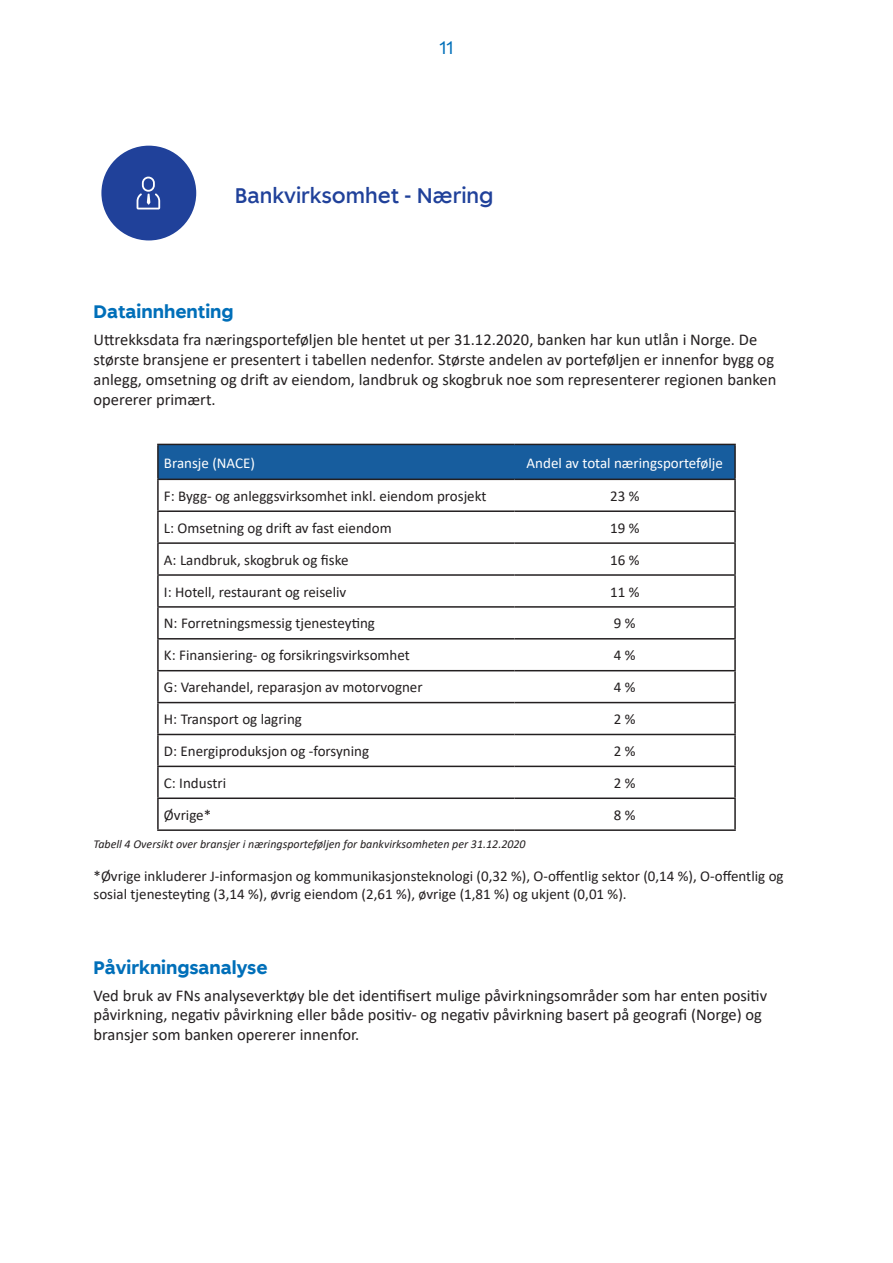
<style>
.page{position:relative;width:893px;height:1263px;background:#fff}
.page>*{position:absolute;margin:0;border:0;box-sizing:border-box;transform-origin:0 0}
.t1{font:500 21px "Spare Bank 1";color:#20419a}
.t2{font:700 18px "Spare Bank 1";color:#006fb9}
.t3{font:18px "Spare Bank 1";color:#006fb9}
.t4{font:16.5px/19.8px "Calibri";color:#231f20}
.t5{font:15px/18px "Calibri";color:#231f20}
.t6{font:15px "Calibri";color:#fff}
.t7{font:italic 12px "Calibri";color:#231f20}
</style>
<div class="page">
<div style="left:101px;top:146px;width:95px;height:94px;background:#20419a;border-radius:50%"></div>
<div style="left:159px;top:445px;width:575px;height:34px;background:#175d9e"></div>
<hr style="left:157px;top:444px;width:357px;height:1px;background:#231f20">
<hr style="left:157px;top:445px;width:2px;height:34px;background:#231f20">
<hr style="left:514px;top:444px;width:222px;height:1px;background:#231f20">
<hr style="left:734px;top:445px;width:2px;height:34px;background:#231f20">
<hr style="left:157px;top:479px;width:357px;height:1px;background:#231f20">
<hr style="left:157px;top:480px;width:2px;height:30px;background:#231f20">
<hr style="left:514px;top:479px;width:222px;height:1px;background:#231f20">
<hr style="left:734px;top:480px;width:2px;height:30px;background:#231f20">
<hr style="left:157px;top:510px;width:357px;height:2px;background:#231f20">
<hr style="left:157px;top:512px;width:2px;height:30px;background:#231f20">
<hr style="left:514px;top:510px;width:222px;height:2px;background:#231f20">
<hr style="left:734px;top:512px;width:2px;height:30px;background:#231f20">
<hr style="left:157px;top:542px;width:357px;height:2px;background:#231f20">
<hr style="left:157px;top:544px;width:2px;height:30px;background:#231f20">
<hr style="left:514px;top:542px;width:222px;height:2px;background:#231f20">
<hr style="left:734px;top:544px;width:2px;height:30px;background:#231f20">
<hr style="left:157px;top:574px;width:357px;height:2px;background:#231f20">
<hr style="left:157px;top:576px;width:2px;height:30px;background:#231f20">
<hr style="left:514px;top:574px;width:222px;height:2px;background:#231f20">
<hr style="left:734px;top:576px;width:2px;height:30px;background:#231f20">
<hr style="left:157px;top:606px;width:357px;height:2px;background:#231f20">
<hr style="left:157px;top:608px;width:2px;height:30px;background:#231f20">
<hr style="left:514px;top:606px;width:222px;height:2px;background:#231f20">
<hr style="left:734px;top:608px;width:2px;height:30px;background:#231f20">
<hr style="left:157px;top:638px;width:357px;height:1px;background:#231f20">
<hr style="left:157px;top:639px;width:2px;height:31px;background:#231f20">
<hr style="left:514px;top:638px;width:222px;height:1px;background:#231f20">
<hr style="left:734px;top:639px;width:2px;height:31px;background:#231f20">
<hr style="left:157px;top:670px;width:357px;height:1px;background:#231f20">
<hr style="left:157px;top:671px;width:2px;height:31px;background:#231f20">
<hr style="left:514px;top:670px;width:222px;height:1px;background:#231f20">
<hr style="left:734px;top:671px;width:2px;height:31px;background:#231f20">
<hr style="left:157px;top:702px;width:357px;height:1px;background:#231f20">
<hr style="left:157px;top:703px;width:2px;height:31px;background:#231f20">
<hr style="left:514px;top:702px;width:222px;height:1px;background:#231f20">
<hr style="left:734px;top:703px;width:2px;height:31px;background:#231f20">
<hr style="left:157px;top:734px;width:357px;height:1px;background:#231f20">
<hr style="left:157px;top:735px;width:2px;height:31px;background:#231f20">
<hr style="left:514px;top:734px;width:222px;height:1px;background:#231f20">
<hr style="left:734px;top:735px;width:2px;height:31px;background:#231f20">
<hr style="left:157px;top:766px;width:357px;height:1px;background:#231f20">
<hr style="left:157px;top:767px;width:2px;height:30px;background:#231f20">
<hr style="left:514px;top:766px;width:222px;height:1px;background:#231f20">
<hr style="left:734px;top:767px;width:2px;height:30px;background:#231f20">
<hr style="left:157px;top:797px;width:357px;height:2px;background:#231f20">
<hr style="left:157px;top:799px;width:2px;height:30px;background:#231f20">
<hr style="left:514px;top:797px;width:222px;height:2px;background:#231f20">
<hr style="left:734px;top:799px;width:2px;height:30px;background:#231f20">
<hr style="left:157px;top:829px;width:357px;height:2px;background:#231f20">
<hr style="left:514px;top:829px;width:222px;height:2px;background:#231f20">
<svg style="left:137px;top:177px;width:23px;height:32px"></svg>
<p class="t3" style="left:439px;top:36px;width:16px">11</p>
<h1 class="t1" style="left:235px;top:182px;width:260px">Bankvirksomhet - Næring</h1>
<p class="t2" style="left:94px;top:300px;width:142px">Datainnhenting</p>
<p class="t4" style="left:94px;top:330px;width:684px">Uttrekksdata fra næringsporteføljen ble hentet ut per 31.12.2020, banken har kun utlån i Norge. De største bransjene er presentert i tabellen nedenfor. Største andelen av porteføljen er innenfor bygg og anlegg, omsetning og drift av eiendom, landbruk og skogbruk noe som representerer regionen banken opererer primært.</p>
<p class="t6" style="left:164px;top:452px;width:93px">Bransje (NACE)</p>
<p class="t6" style="left:527px;top:452px;width:198px">Andel av total næringsportefølje</p>
<p class="t5" style="left:164px;top:486px;width:324px">F: Bygg- og anleggsvirksomhet inkl. eiendom prosjekt</p>
<p class="t5" style="left:610px;top:486px;width:31px">23 %</p>
<p class="t5" style="left:164px;top:518px;width:229px">L: Omsetning og drift av fast eiendom</p>
<p class="t5" style="left:610px;top:518px;width:31px">19 %</p>
<p class="t5" style="left:164px;top:550px;width:186px">A: Landbruk, skogbruk og fiske</p>
<p class="t5" style="left:610px;top:550px;width:31px">16 %</p>
<p class="t5" style="left:164px;top:582px;width:184px">I: Hotell, restaurant og reiseliv</p>
<p class="t5" style="left:610px;top:582px;width:31px">11 %</p>
<p class="t5" style="left:164px;top:614px;width:213px">N: Forretningsmessig tjenesteyting</p>
<p class="t5" style="left:614px;top:614px;width:23px">9 %</p>
<p class="t5" style="left:164px;top:646px;width:247px">K: Finansiering- og forsikringsvirksomhet</p>
<p class="t5" style="left:614px;top:646px;width:23px">4 %</p>
<p class="t5" style="left:164px;top:678px;width:260px">G: Varehandel, reparasjon av motorvogner</p>
<p class="t5" style="left:614px;top:678px;width:23px">4 %</p>
<p class="t5" style="left:164px;top:710px;width:140px">H: Transport og lagring</p>
<p class="t5" style="left:614px;top:710px;width:23px">2 %</p>
<p class="t5" style="left:164px;top:742px;width:207px">D: Energiproduksjon og -forsyning</p>
<p class="t5" style="left:614px;top:742px;width:23px">2 %</p>
<p class="t5" style="left:164px;top:773px;width:64px">C: Industri</p>
<p class="t5" style="left:614px;top:773px;width:23px">2 %</p>
<p class="t5" style="left:164px;top:805px;width:49px">Øvrige*</p>
<p class="t5" style="left:614px;top:805px;width:23px">8 %</p>
<p class="t7" style="left:94px;top:836px;width:434px">Tabell 4 Oversikt over bransjer i næringsporteføljen for bankvirksomheten per 31.12.2020</p>
<p class="t5" style="left:94px;top:866px;width:692px">*Øvrige inkluderer J-informasjon og kommunikasjonsteknologi (0,32 %), O-offentlig sektor (0,14 %), O-offentlig og sosial tjenesteyting (3,14 %), øvrig eiendom (2,61 %), øvrige (1,81 %) og ukjent (0,01 %).</p>
<p class="t2" style="left:94px;top:955px;width:175px">Påvirkningsanalyse</p>
<p class="t4" style="left:94px;top:985px;width:675px">Ved bruk av FNs analyseverktøy ble det identifisert mulige påvirkningsområder som har enten positiv påvirkning, negativ påvirkning eller både positiv- og negativ påvirkning basert på geografi (Norge) og bransjer som banken opererer innenfor.</p>
</div>
